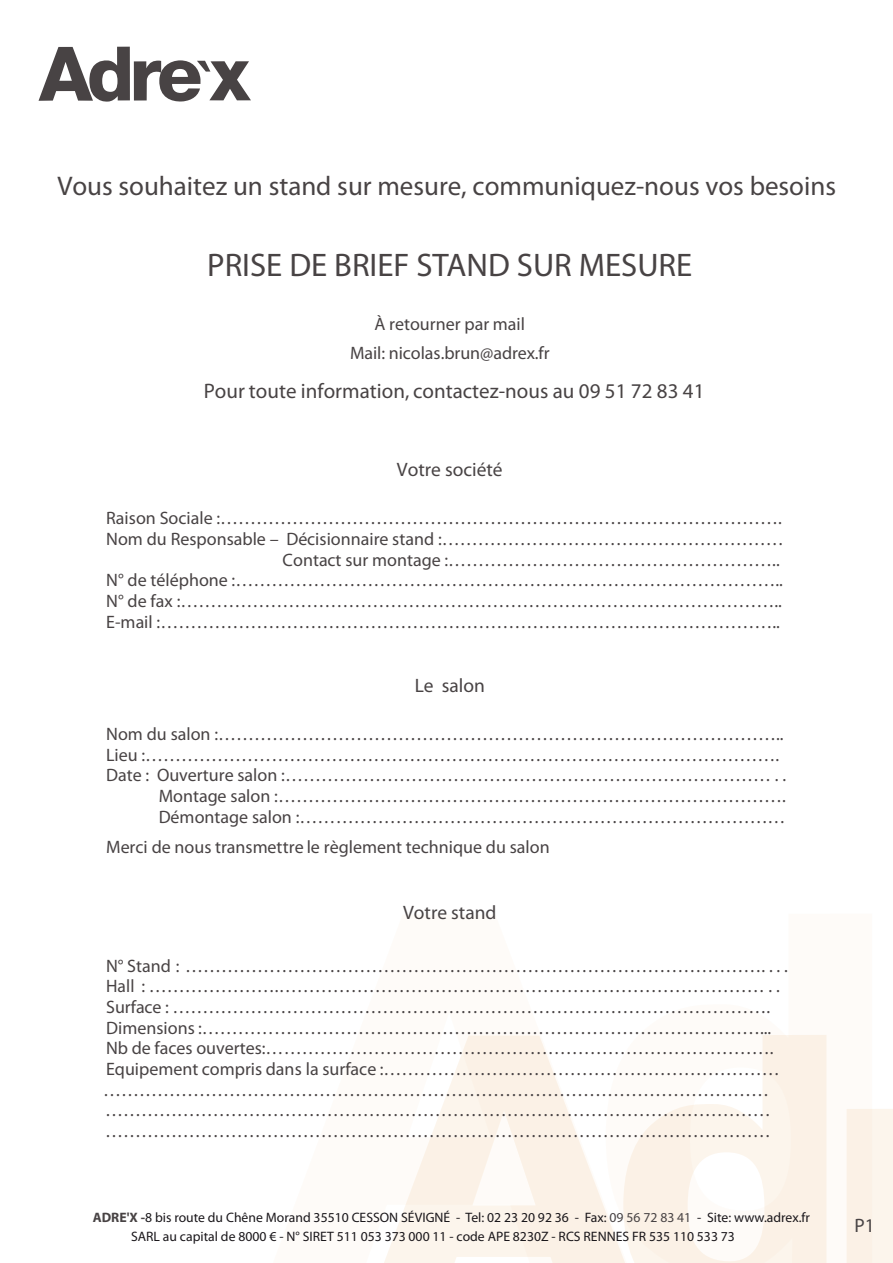
<style>
.page{position:relative;width:893px;height:1263px;background:#fff}
.page>*{position:absolute;margin:0;border:0;box-sizing:border-box;transform-origin:0 0}
.t1{font:32.7px "Myriad Pro";color:#484344}
.t2{font:27px "Myriad Pro";color:#484344}
.t3{font:21px "Myriad Pro";color:#484344}
.t4{font:19.5px "Myriad Pro";color:#484344}
.t5{font:18px/20.7px "Myriad Pro";color:#484344;text-align:center}
.t6{font:13.65px/19.4px "Myriad Pro";color:#1a171b}
.s1{font-weight:700;color:#484344}
.s2{color:#484344}
</style>
<div class="page">
<svg style="left:384px;top:1036px;width:239px;height:227px;fill:#fcf5ec"></svg>
<svg style="left:623px;top:1035px;width:203px;height:228px;fill:#fcf5ec"></svg>
<div style="left:846px;top:1109px;width:46px;height:154px;background:#fbf1e6"></div>
<svg style="left:39px;top:47px;width:212px;height:55px"></svg>
<p class="t2" style="left:57px;top:169px;width:780px">Vous souhaitez un stand sur mesure, communiquez-nous vos besoins</p>
<p class="t1" style="left:207px;top:245px;width:486px">PRISE DE BRIEF STAND SUR MESURE</p>
<p class="t5" style="left:350px;top:310px;width:201px;line-height:28.5px">À retourner par mail<br>Mail: nicolas.brun@adrex.fr</p>
<p class="t3" style="left:204px;top:378px;width:502px">Pour toute information, contactez-nous au 09 51 72 83 41</p>
<p class="t4" style="left:397px;top:458px;width:107px">Votre société</p>
<p class="t5" style="left:106px;top:507px;width:679px;text-align:right">Raison Sociale :………………………………………………………………………………….<br>Nom du Responsable – Décisionnaire stand :………………………………………………… Contact sur montage :………………………………………………..<br>N° de téléphone :………………………………………………………………………………..<br>N° de fax :………………………………………………………………………………………..<br>E-mail :…………………………………………………………………………………………..</p>
<p class="t4" style="left:414px;top:673px;width:72px">Le salon</p>
<p class="t5" style="left:106px;top:723px;width:679px">Nom du salon :…………………………………………………………………………………..</p>
<p class="t5" style="left:106px;top:744px;width:674px">Lieu :…………………………………………………………………………………………….</p>
<p class="t5" style="left:106px;top:765px;width:681px">Date : Ouverture salon :……………………………………………………………………… . .</p>
<p class="t5" style="left:159px;top:785px;width:628px">Montage salon :………………………………………………………………………….</p>
<p class="t5" style="left:159px;top:806px;width:628px">Démontage salon :………………………………………………………………………</p>
<p class="t5" style="left:106px;top:836px;width:445px">Merci de nous transmettre le règlement technique du salon</p>
<p class="t4" style="left:403px;top:900px;width:95px">Votre stand</p>
<p class="t5" style="left:103px;top:955px;width:686px;text-align:left">N° Stand : ……………………………………………………………………………………. . . .<br>Hall : ………………….……………………………………………………………………… . .<br>Surface : ……………………………………………………………………………………….<br>Dimensions :…………………………………………………………………………………...<br>Nb de faces ouvertes:………………………………………………………………………….<br>Equipement compris dans la surface :………………………………………………………… ………………………………………………………………………………………………… ………………………………………………………………………………………………… …………………………………………………………………………………………………</p>
<p class="t6" style="left:131px;top:1208px;width:680px;text-indent:-38px"><span class="s1">ADRE'X -</span>8 bis route du Chêne Morand 35510 CESSON SÉVIGNÉ - Tel: 02 23 20 92 36 - Fax: <span class="s2">09 56 72 83 41</span> - Site: www.adrex.fr<br>SARL au capital de 8000 € - N° SIRET 511 053 373 000 11 - code APE 8230Z - RCS RENNES FR 535 110 533 73</p>
<p class="t4" style="left:854px;top:1214px;width:22px">P1</p>
</div>
